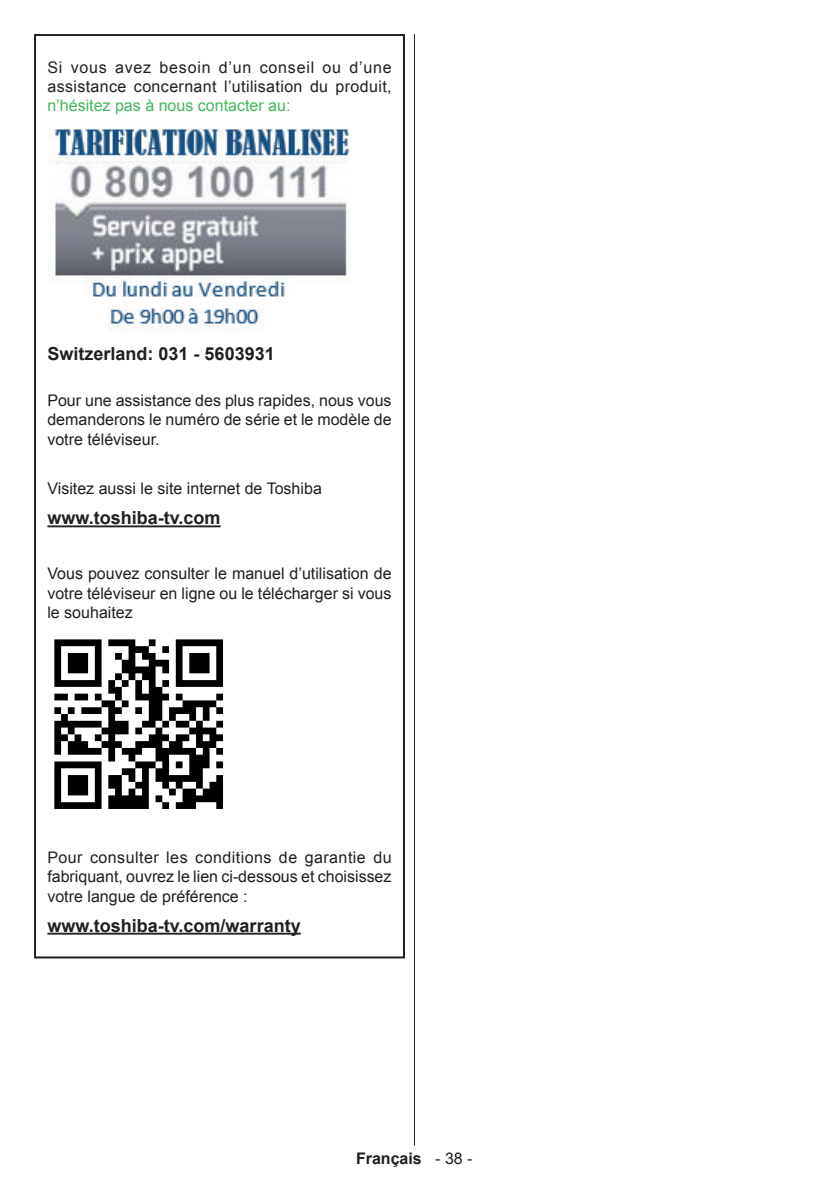
<style>
.page{position:relative;width:840px;height:1191px;background:#fff}
.page>*{position:absolute;margin:0;border:0;box-sizing:border-box;transform-origin:0 0}
.t1{font:700 18px "Arial";color:#231f20}
.t2{font:16px/19.2px "Arial";color:#231f20;text-align:justify}
.t3{font:16px/19.2px "Arial";letter-spacing:.025em;color:#231f20}
.t4{font:16px "Arial";color:#43b75b}
.t5{font:700 16px "Arial";color:#231f20}
.s1{font-weight:400}
</style>
<div class="page">
<hr style="left:414px;top:34px;width:1px;height:1111px;background:#231f20">
<hr style="left:47px;top:525px;width:173px;height:2px;background:#231f20">
<hr style="left:47px;top:932px;width:253px;height:2px;background:#231f20">
<img style="left:48px;top:128px;width:302px;height:204px">
<img style="left:54px;top:639px;width:169px;height:170px">
<div style="left:34px;top:34px;width:371px;height:924px;border:2px solid #231f20"></div>
<p class="t3" style="left:47px;top:57px;width:345px">Si vous avez besoin d’un conseil ou d’une assistance concernant l’utilisation du produit,</p>
<p class="t4" style="left:47px;top:95px;width:244px">n’hésitez pas à nous contacter au:</p>
<p class="t1" style="left:47px;top:342px;width:229px">Switzerland: 031 - 5603931</p>
<p class="t2" style="left:47px;top:391px;width:345px">Pour une assistance des plus rapides, nous vous demanderons le numéro de série et le modèle de votre téléviseur.</p>
<p class="t2" style="left:47px;top:479px;width:276px">Visitez aussi le site internet de Toshiba</p>
<p class="t1" style="left:47px;top:506px;width:175px">www.toshiba-tv.com</p>
<p class="t2" style="left:47px;top:564px;width:345px">Vous pouvez consulter le manuel d’utilisation de votre téléviseur en ligne ou le télécharger si vous le souhaitez</p>
<p class="t2" style="left:47px;top:848px;width:345px">Pour consulter les conditions de garantie du fabriquant, ouvrez le lien ci-dessous et choisissez votre langue de préférence :</p>
<p class="t1" style="left:47px;top:913px;width:255px">www.toshiba-tv.com/warranty</p>
<p class="t5" style="left:356px;top:1148px;width:118px">Français <span class="s1">- 38 -</span></p>
</div>
